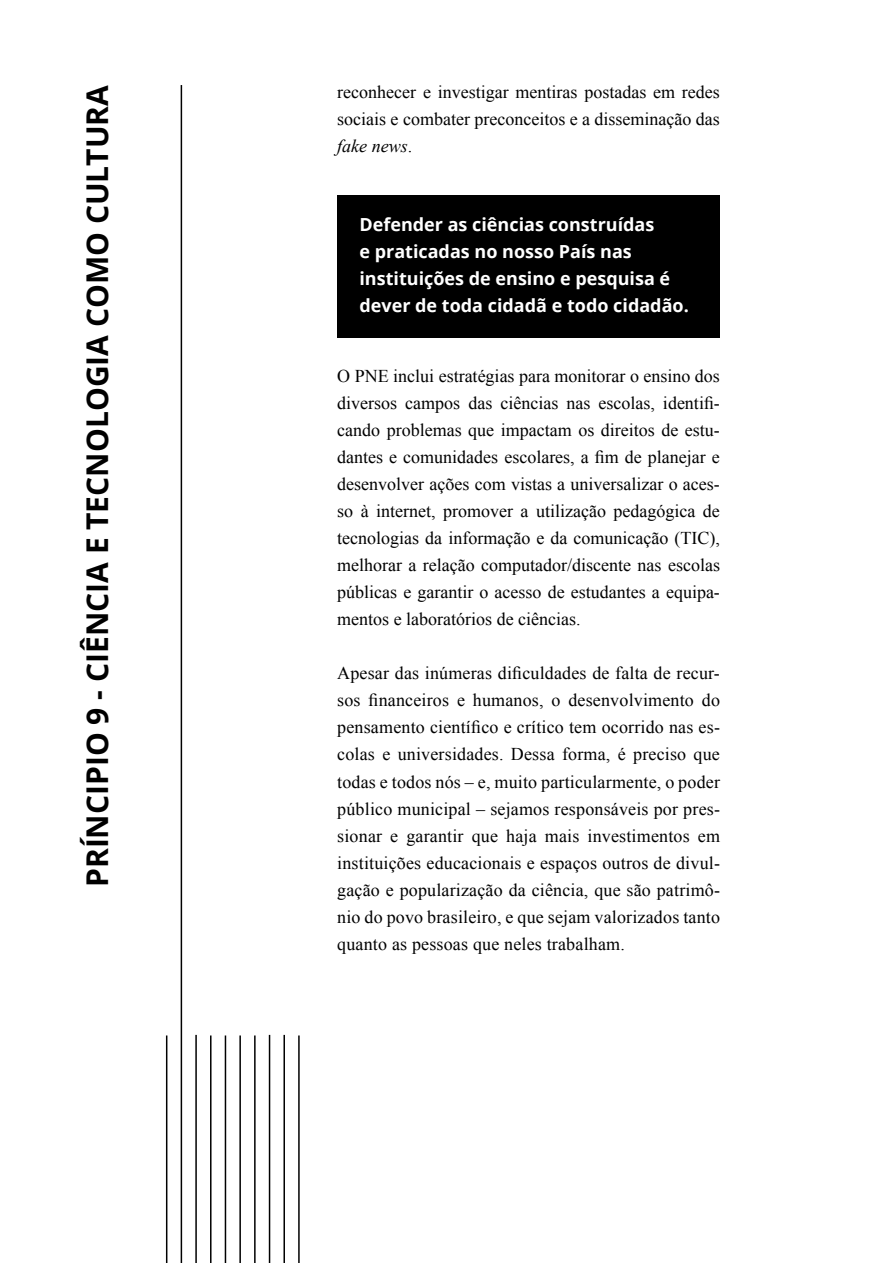
<style>
.page{position:relative;width:893px;height:1263px;background:#fff}
.page>*{position:absolute;margin:0;border:0;box-sizing:border-box;transform-origin:0 0}
.t1{font:700 30px "Open Sans";color:#000}
.t2{font:18px/27px "Times New Roman";color:#000;text-align:justify}
.t3{font:700 18px/27px "Open Sans";color:#fff}
.s1{font-style:italic}
</style>
<div class="page">
<hr style="left:239px;top:1035px;width:2px;height:228px;background:#000">
<hr style="left:254px;top:1035px;width:2px;height:228px;background:#000">
<hr style="left:269px;top:1035px;width:1px;height:228px;background:#000">
<hr style="left:283px;top:1035px;width:2px;height:228px;background:#000">
<hr style="left:298px;top:1035px;width:2px;height:228px;background:#000">
<hr style="left:225px;top:1035px;width:1px;height:228px;background:#000">
<hr style="left:210px;top:1035px;width:2px;height:228px;background:#000">
<hr style="left:195px;top:1035px;width:2px;height:228px;background:#000">
<hr style="left:181px;top:85px;width:1px;height:1178px;background:#000">
<hr style="left:166px;top:1035px;width:1px;height:228px;background:#000">
<div style="left:337px;top:196px;width:383px;height:142px;background:#000"></div>
<h1 class="t1" style="left:76px;top:887px;width:803px;rotate:-90deg">príncipio 9 - CIÊNCIA E TECNOLOGIA COMO CULTURA</h1>
<p class="t2" style="left:337px;top:78px;width:384px">reconhecer e investigar mentiras postadas em redes sociais e combater preconceitos e a disseminação das <span class="s1">fake news</span>.</p>
<p class="t3" style="left:359px;top:210px;width:331px">Defender as ciências construídas<br>e praticadas no nosso País nas instituições de ensino e pesquisa é dever de toda cidadã e todo cidadão.</p>
<p class="t2" style="left:337px;top:363px;width:384px">O PNE inclui estratégias para monitorar o ensino dos diversos campos das ciências nas escolas, identifi&shy;cando problemas que impactam os direitos de estu&shy;dantes e comunidades escolares, a fim de planejar e desenvolver ações com vistas a universalizar o aces&shy;so à internet, promover a utilização pedagógica de tecnologias da informação e da comunicação (TIC), melhorar a relação computador/discente nas escolas públicas e garantir o acesso de estudantes a equipa&shy;mentos e laboratórios de ciências.</p>
<p class="t2" style="left:337px;top:660px;width:384px">Apesar das inúmeras dificuldades de falta de recur&shy;sos financeiros e humanos, o desenvolvimento do pensamento científico e crítico tem ocorrido nas es&shy;colas e universidades. Dessa forma, é preciso que todas e todos nós – e, muito particularmente, o poder público municipal – sejamos responsáveis por pres&shy;sionar e garantir que haja mais investimentos em instituições educacionais e espaços outros de divul&shy;gação e popularização da ciência, que são patrimô&shy;nio do povo brasileiro, e que sejam valorizados tanto quanto as pessoas que neles trabalham.</p>
</div>
